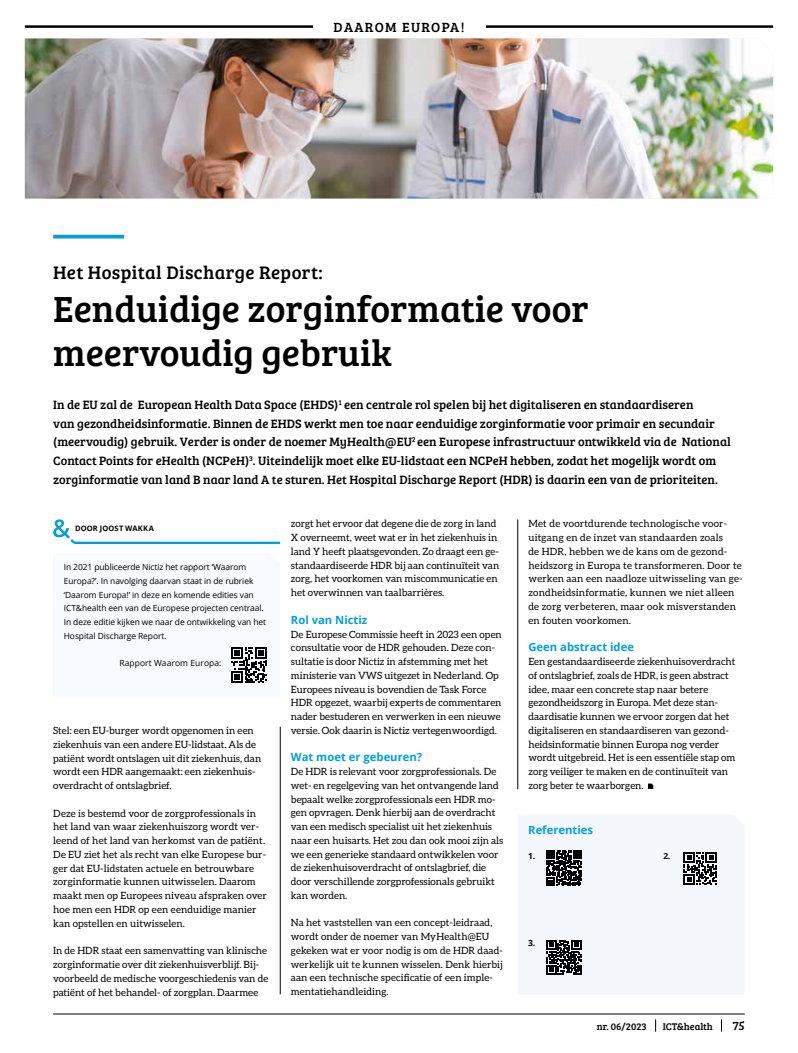
<style>
.page{position:relative;width:798px;height:1053px;background:#fff}
.page>*{position:absolute;margin:0;border:0;box-sizing:border-box;transform-origin:0 0}
.t1{font:37.5px/43.8px "Bree Serif";color:#000}
.t2{font:18.75px "Bree Serif";letter-spacing:.02em;color:#000}
.t3{font:13.75px "Bree Serif";letter-spacing:.1em;color:#000}
.t4{font:12.5px/18.8px "Bree Serif";color:#000}
.t5{font:700 11.25px "Open Sans";color:#019eda}
.t6{font:10px/13.8px "Aleo";color:#000}
.t7{font:10px/13.8px "Aleo";letter-spacing:.02em;color:#000}
.t8{font:10px "Bree Serif";color:#000}
.t9{font:8.5px/13.8px "Open Sans";letter-spacing:-.01em;color:#000}
.t10{font:8.5px "Open Sans";letter-spacing:.01em;color:#000}
.t11{font:700 8.5px "Open Sans";color:#000}
.t12{font:700 7.5px "Open Sans";letter-spacing:.02em;color:#000}
</style>
<div class="page">
<svg style="left:721px;top:1019px;width:1px;height:12px"></svg>
<svg style="left:655px;top:1019px;width:1px;height:12px"></svg>
<hr style="left:53px;top:1013px;width:691px;height:1px;background:#000">
<hr style="left:436px;top:25px;width:336px;height:3px;background:#000">
<hr style="left:25px;top:25px;width:336px;height:3px;background:#000">
<div style="left:313px;top:17px;width:172px;height:21px;background:#fff"></div>
<hr style="left:53px;top:235px;width:71px;height:3px;background:#019eda">
<hr style="left:280px;top:726px;width:1px;height:268px;background:#000">
<hr style="left:517px;top:519px;width:1px;height:270px;background:#000">
<svg style="left:648px;top:783px;width:5px;height:5px"></svg>
<svg style="left:53px;top:519px;width:228px;height:26px"></svg>
<svg style="left:231px;top:647px;width:36px;height:36px"></svg>
<img style="left:25px;top:38px;width:747px;height:160px">
<div style="left:518px;top:815px;width:226px;height:179px;background:#f4f8fd"></div>
<svg style="left:546px;top:850px;width:35px;height:35px"></svg>
<svg style="left:683px;top:852px;width:33px;height:33px"></svg>
<svg style="left:546px;top:940px;width:35px;height:34px"></svg>
<h3 class="t3" style="left:333px;top:17px;width:132px">DAAROM EUROPA!</h3>
<h2 class="t2" style="left:53px;top:258px;width:271px">Het Hospital Discharge Report:</h2>
<h1 class="t1" style="left:53px;top:285px;width:537px">Eenduidige zorginformatie voor meervoudig gebruik</h1>
<p class="t4" style="left:53px;top:394px;width:679px">In de EU zal de European Health Data Space (EHDS)<sup>1</sup> een centrale rol spelen bij het digitaliseren en standaardiseren<br>van gezondheidsinformatie. Binnen de EHDS werkt men toe naar eenduidige zorginformatie voor primair en secundair (meervoudig) gebruik. Verder is onder de noemer MyHealth@EU<sup>2</sup> een Europese infrastructuur ontwikkeld via de National Contact Points for eHealth (NCPeH)<sup>3</sup>. Uiteindelijk moet elke EU-lidstaat een NCPeH hebben, zodat het mogelijk wordt om zorginformatie van land B naar land A te sturen. Het Hospital Discharge Report (HDR) is daarin een van de prioriteiten.</p>
<p class="t12" style="left:75px;top:522px;width:80px">DOOR JOOST WAKKA</p>
<p class="t9" style="left:64px;top:559px;width:204px">In 2021 publiceerde Nictiz het rapport ‘Waarom Europa?’. In navolging daarvan staat in de rubriek ‘Daarom Europa!’ in deze en komende edities van ICT&amp;health een van de Europese projecten centraal.<br>In deze editie kijken we naar de ontwikkeling van het Hospital Discharge Report.</p>
<p class="t10" style="left:119px;top:657px;width:104px">Rapport Waarom Europa:</p>
<p class="t6" style="left:53px;top:723px;width:209px">Stel: een EU-burger wordt opgenomen in een ziekenhuis van een andere EU-lidstaat. Als de patiënt wordt ontslagen uit dit ziekenhuis, dan wordt een HDR aangemaakt: een ziekenhuis&shy;overdracht of ontslagbrief.</p>
<p class="t6" style="left:53px;top:806px;width:215px">Deze is bestemd voor de zorgprofessionals in het land van waar ziekenhuiszorg wordt ver&shy;leend of het land van herkomst van de patiënt.<br>De EU ziet het als recht van elke Europese bur&shy;ger dat EU-lidstaten actuele en betrouwbare zorginformatie kunnen uitwisselen. Daarom maakt men op Europees niveau afspraken over hoe men een HDR op een eenduidige manier kan opstellen en uitwisselen.</p>
<p class="t6" style="left:53px;top:943px;width:216px">In de HDR staat een samenvatting van klinische zorginformatie over dit ziekenhuisverblijf. Bij&shy;voorbeeld de medische voorgeschiedenis van de patiënt of het behandel- of zorgplan. Daarmee</p>
<p class="t6" style="left:291px;top:517px;width:210px">zorgt het ervoor dat degene die de zorg in land X overneemt, weet wat er in het ziekenhuis in land Y heeft plaatsgevonden. Zo draagt een ge&shy;standaardiseerde HDR bij aan continuïteit van zorg, het voorkomen van miscommunicatie en het overwinnen van taalbarrières.</p>
<p class="t5" style="left:291px;top:611px;width:78px">Rol van Nictiz</p>
<p class="t6" style="left:291px;top:627px;width:212px">De Europese Commissie heeft in 2023 een open consultatie voor de HDR gehouden. Deze con&shy;sultatie is door Nictiz in afstemming met het ministerie van VWS uitgezet in Nederland. Op Europees niveau is bovendien de Task Force HDR opgezet, waarbij experts de commentaren nader bestuderen en verwerken in een nieuwe versie. Ook daarin is Nictiz vertegenwoordigd.</p>
<p class="t5" style="left:291px;top:749px;width:133px">Wat moet er gebeuren?</p>
<p class="t6" style="left:291px;top:764px;width:214px">De HDR is relevant voor zorgprofessionals. De wet- en regelgeving van het ontvangende land bepaalt welke zorgprofessionals een HDR mo&shy;gen opvragen. Denk hierbij aan de overdracht van een medisch specialist uit het ziekenhuis naar een huisarts. Het zou dan ook mooi zijn als we een generieke standaard ontwikkelen voor de ziekenhuisoverdracht of ontslagbrief, die door verschillende zorgprofessionals gebruikt kan worden.</p>
<p class="t6" style="left:291px;top:915px;width:213px">Na het vaststellen van een concept-leidraad, wordt onder de noemer van MyHealth@EU gekeken wat er voor nodig is om de HDR daad&shy;werkelijk uit te kunnen wisselen. Denk hierbij aan een technische specificatie of een imple&shy;mentatiehandleiding.</p>
<p class="t7" style="left:528px;top:517px;width:215px">Met de voortdurende technologische voor&shy;uitgang en de inzet van standaarden zoals<br>de HDR, hebben we de kans om de gezond&shy;heidszorg in Europa te transformeren. Door te werken aan een naadloze uitwisseling van ge&shy;zondheidsinformatie, kunnen we niet alleen de zorg verbeteren, maar ook misverstanden en fouten voorkomen.</p>
<p class="t5" style="left:528px;top:639px;width:107px">Geen abstract idee</p>
<p class="t6" style="left:528px;top:654px;width:208px">Een gestandaardiseerde ziekenhuisoverdracht of ontslagbrief, zoals de HDR, is geen abstract idee, maar een concrete stap naar betere gezondheidszorg in Europa. Met deze stan&shy;daardisatie kunnen we ervoor zorgen dat het digitaliseren en standaardiseren van gezond&shy;heidsinformatie binnen Europa nog verder wordt uitgebreid. Het is een essentiële stap om zorg veiliger te maken en de continuïteit van zorg beter te waarborgen.</p>
<p class="t5" style="left:528px;top:821px;width:66px">Referenties</p>
<p class="t11" style="left:528px;top:849px;width:8px">1.</p>
<p class="t11" style="left:663px;top:849px;width:8px">2.</p>
<p class="t11" style="left:528px;top:937px;width:8px">3.</p>
<p class="t8" style="left:596px;top:1018px;width:51px">nr. 06/2023</p>
<p class="t8" style="left:662px;top:1018px;width:52px">ICT&amp;health</p>
<p class="t4" style="left:732px;top:1015px;width:14px">75</p>
</div>
